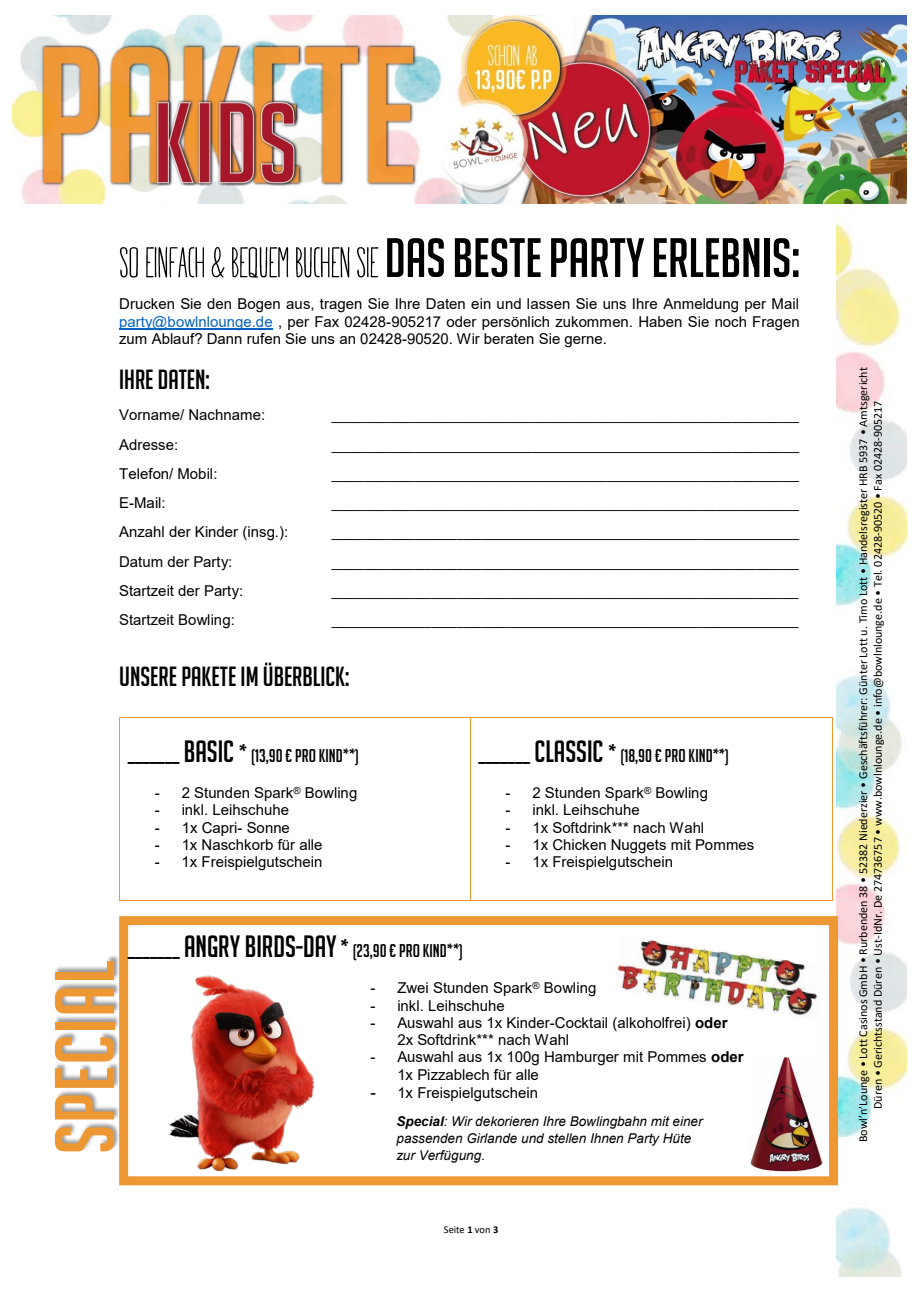
<style>
.page{position:relative;width:919px;height:1289px;background:#fff}
.page>*{position:absolute;margin:0;border:0;box-sizing:border-box;transform-origin:0 0}
.t1{font:82.5px "Big Noodle Titling";letter-spacing:.015em;color:#ee9834}
.t2{font:54px "Big Noodle Titling";color:#000}
.t3{font:27px "Big Noodle Titling";color:#000}
.t4{font:18px "Big Noodle Titling";color:#000}
.t5{font:15px/17.2px "Arial";color:#000}
.t6{font:italic 13.5px/16.8px "Arial";letter-spacing:.005em;color:#000}
.t7{font:12px/15px "Calibri";color:#000;text-align:center}
.t8{font:10.5px "Calibri";color:#000}
.s1{color:#0563c1}
.s2{font-size:27px}
.s3{font-size:30px}
.s4{font-size:24px}
.s5{font-weight:700}
.s6{font-size:16.5px}
</style>
<div class="page">
<img style="left:836px;top:875px;width:70px;height:401px">
<img style="left:836px;top:220px;width:70px;height:655px">
<img style="left:855px;top:220px;width:38px;height:936px">
<img style="left:13px;top:16px;width:893px;height:188px">
<div style="left:119px;top:916px;width:719px;height:269px;border:9px solid #ee9834"></div>
<img style="left:119px;top:247px;width:19px;height:31px">
<img style="left:146px;top:247px;width:58px;height:31px">
<img style="left:211px;top:246px;width:14px;height:32px">
<img style="left:232px;top:247px;width:57px;height:31px">
<img style="left:296px;top:247px;width:83px;height:31px">
<img style="left:356px;top:247px;width:19px;height:31px">
<hr style="left:119px;top:328px;width:154px;height:1px;background:#0563c1">
<hr style="left:120px;top:717px;width:350px;height:1px;background:#ee9834">
<hr style="left:470px;top:717px;width:361px;height:1px;background:#ee9834">
<hr style="left:119px;top:718px;width:1px;height:182px;background:#ee9834">
<hr style="left:120px;top:900px;width:350px;height:1px;background:#ee9834">
<hr style="left:470px;top:718px;width:1px;height:182px;background:#ee9834">
<hr style="left:470px;top:900px;width:361px;height:1px;background:#ee9834">
<hr style="left:831px;top:718px;width:1px;height:182px;background:#ee9834">
<img style="left:168px;top:975px;width:147px;height:197px">
<img style="left:55px;top:900px;width:69px;height:286px">
<img style="left:750px;top:1056px;width:73px;height:115px">
<img style="left:616px;top:940px;width:201px;height:76px">
<h2 class="t2" style="left:385px;top:229px;width:417px">DAS BESTE PARTY ERLEBNIS:</h2>
<p class="t5" style="left:119px;top:295px;width:682px;text-align:justify">Drucken Sie den Bogen aus, tragen Sie Ihre Daten ein und lassen Sie uns Ihre Anmeldung per Mail <span class="s1">party@bowlnlounge.de</span> , per Fax 02428-905217 oder persönlich zukommen. Haben Sie noch Fragen zum Ablauf? Dann rufen Sie uns an 02428-90520. Wir beraten Sie gerne.</p>
<h3 class="t3" style="left:119px;top:365px;width:92px">IHRE DATEN:</h3>
<p class="t5" style="left:119px;top:406px;width:147px">Vorname/ Nachname:</p>
<p class="t5" style="left:332px;top:406px;width:468px">________________________________________________________</p>
<p class="t5" style="left:119px;top:435px;width:61px">Adresse:</p>
<p class="t5" style="left:332px;top:435px;width:468px">________________________________________________________</p>
<p class="t5" style="left:119px;top:465px;width:100px">Telefon/ Mobil:</p>
<p class="t5" style="left:332px;top:465px;width:468px">________________________________________________________</p>
<p class="t5" style="left:119px;top:494px;width:48px">E-Mail:</p>
<p class="t5" style="left:332px;top:494px;width:469px">________________________________________________________</p>
<p class="t5" style="left:119px;top:523px;width:171px">Anzahl der Kinder (insg.):</p>
<p class="t5" style="left:332px;top:523px;width:469px">________________________________________________________</p>
<p class="t5" style="left:119px;top:552px;width:115px">Datum der Party:</p>
<p class="t5" style="left:332px;top:552px;width:468px">________________________________________________________</p>
<p class="t5" style="left:119px;top:582px;width:125px">Startzeit der Party:</p>
<p class="t5" style="left:332px;top:582px;width:468px">________________________________________________________</p>
<p class="t5" style="left:119px;top:611px;width:117px">Startzeit Bowling:</p>
<p class="t5" style="left:331px;top:611px;width:468px">________________________________________________________</p>
<h3 class="t3" style="left:119px;top:661px;width:232px">UNSERE PAKETE IM ÜBERBLICK:</h3>
<p class="t4" style="left:128px;top:746px;width:233px"><span class="s2">_______</span> <span class="s3">BASIC</span> <span class="s4">*</span> (13,90 € PRO KIND**)</p>
<p class="t5" style="left:155px;top:784px;width:204px">- 2 Stunden Spark<sup>®</sup> Bowling</p>
<p class="t5" style="left:155px;top:801px;width:136px">- inkl. Leihschuhe</p>
<p class="t5" style="left:155px;top:818px;width:137px">- 1x Capri- Sonne</p>
<p class="t5" style="left:155px;top:836px;width:169px">- 1x Naschkorb für alle</p>
<p class="t5" style="left:155px;top:853px;width:169px">- 1x Freispielgutschein</p>
<p class="t4" style="left:478px;top:746px;width:252px"><span class="s2">_______</span> <span class="s3">CLASSIC</span> <span class="s4">*</span> (18,90 € PRO KIND**)</p>
<p class="t5" style="left:505px;top:784px;width:204px">- 2 Stunden Spark<sup>®</sup> Bowling</p>
<p class="t5" style="left:505px;top:801px;width:136px">- inkl. Leihschuhe</p>
<p class="t5" style="left:505px;top:818px;width:200px">- 1x Softdrink*** nach Wahl</p>
<p class="t5" style="left:505px;top:836px;width:250px">- 1x Chicken Nuggets mit Pommes</p>
<p class="t5" style="left:505px;top:853px;width:169px">- 1x Freispielgutschein</p>
<h1 class="t1" style="left:40px;top:1154px;width:195px;rotate:-90deg">SPECIAL</h1>
<p class="t4" style="left:128px;top:940px;width:336px"><span class="s2">_______</span> <span class="s3">ANGRY BIRDS-DAY</span> <span class="s4">*</span> (23,90 € PRO KIND**)</p>
<p class="t5" style="left:370px;top:979px;width:227px">- Zwei Stunden Spark<sup>®</sup> Bowling</p>
<p class="t5" style="left:370px;top:996px;width:136px">- inkl. Leihschuhe</p>
<p class="t5" style="left:397px;top:1013px;width:332px;text-indent:-27px">- Auswahl aus 1x Kinder-Cocktail (alkoholfrei) <span class="s5">oder<br></span>2x Softdrink*** nach Wahl</p>
<p class="t5" style="left:397px;top:1048px;width:348px;text-indent:-27px">- Auswahl aus 1x 100g Hamburger mit Pommes <span class="s5">oder<br></span>1x Pizzablech für alle</p>
<p class="t5" style="left:370px;top:1084px;width:169px"><span class="s6">-</span> 1x Freispielgutschein</p>
<p class="t6" style="left:396px;top:1113px;width:308px"><span class="s5">Special</span>: Wir dekorieren Ihre Bowlingbahn mit einer passenden Girlande und stellen Ihnen Party Hüte</p>
<p class="t6" style="left:396px;top:1146px;width:90px">zur Verfügung.</p>
<p class="t8" style="left:444px;top:1221px;width:56px">Seite <span class="s5">1</span> von <span class="s5">3</span></p>
<p class="t7" style="left:855px;top:1142px;width:776px;rotate:-90deg">Bowl’n’Lounge • Lott Casinos GmbH • Rurbenden 38 • 52382 Niederzier • Geschäftsführer: Günter Lott u. Timo Lott • Handelsregister HRB 5937 • Amtsgericht<br>Düren • Gerichtsstand Düren • Ust-IdNr. De 274736757 • www.bowlnlounge.de • info@bowlnlounge.de • Tel. 02428-90520 • Fax 02428-905217</p>
</div>
